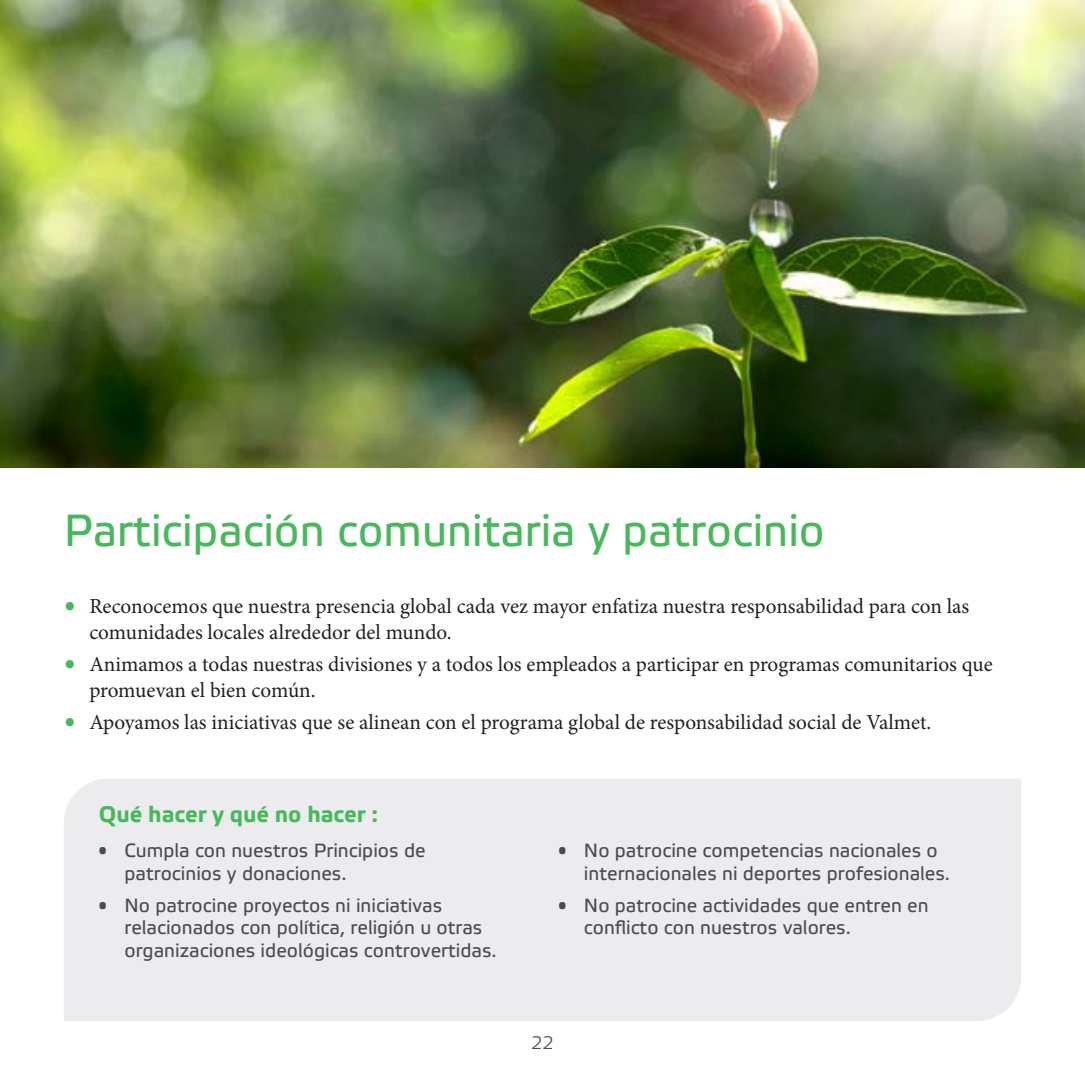
<style>
.page{position:relative;width:1085px;height:1085px;background:#fff}
.page>*{position:absolute;margin:0;border:0;box-sizing:border-box;transform-origin:0 0}
.t1{font:45px "Etelka Text";color:#48b85c}
.t2{font:700 22.5px "Etelka Text";color:#48b85c}
.t3{font:21.38px/25.7px "Minion Pro";color:#231f20}
.t4{font:19.12px/22.5px "Etelka Text";color:#4b4c4d}
.t5{font:300 18px "Etelka";color:#4b4c4d}
.s1{font-size:31.5px;color:#48b85c}
.s2{font-size:13.5px}
</style>
<div class="page">
<img style="left:0;top:0;width:1084px;height:468px">
<div style="left:64px;top:779px;width:956px;height:241px;background:#ececee"></div>
<h1 class="t1" style="left:64px;top:502px;width:762px">Participación comunitaria y patrocinio</h1>
<p class="t3" style="left:89px;top:593px;width:881px;text-indent:-26px"><span class="s1">•</span> Reconocemos que nuestra presencia global cada vez mayor enfatiza nuestra responsabilidad para con las comunidades locales alrededor del mundo.</p>
<p class="t3" style="left:89px;top:651px;width:904px;text-indent:-26px"><span class="s1">•</span> Animamos a todas nuestras divisiones y a todos los empleados a participar en programas comunitarios que promuevan el bien común.</p>
<p class="t3" style="left:64px;top:709px;width:869px"><span class="s1">•</span> Apoyamos las iniciativas que se alinean con el programa global de responsabilidad social de Valmet.</p>
<p class="t2" style="left:99px;top:799px;width:281px">Qué hacer y qué no hacer :</p>
<p class="t4" style="left:124px;top:839px;width:302px;text-indent:-26px"><span class="s2">•</span> Cumpla con nuestros Principios de patrocinios y donaciones.</p>
<p class="t4" style="left:124px;top:894px;width:374px;text-indent:-26px"><span class="s2">•</span> No patrocine proyectos ni iniciativas relacionados con política, religión u otras organizaciones ideológicas controvertidas.</p>
<p class="t4" style="left:584px;top:839px;width:367px;text-indent:-26px"><span class="s2">•</span> No patrocine competencias nacionales o internacionales ni deportes profesionales.</p>
<p class="t4" style="left:584px;top:894px;width:346px;text-indent:-26px"><span class="s2">•</span> No patrocine actividades que entren en conflicto con nuestros valores.</p>
<p class="t5" style="left:531px;top:1031px;width:24px">22</p>
</div>
